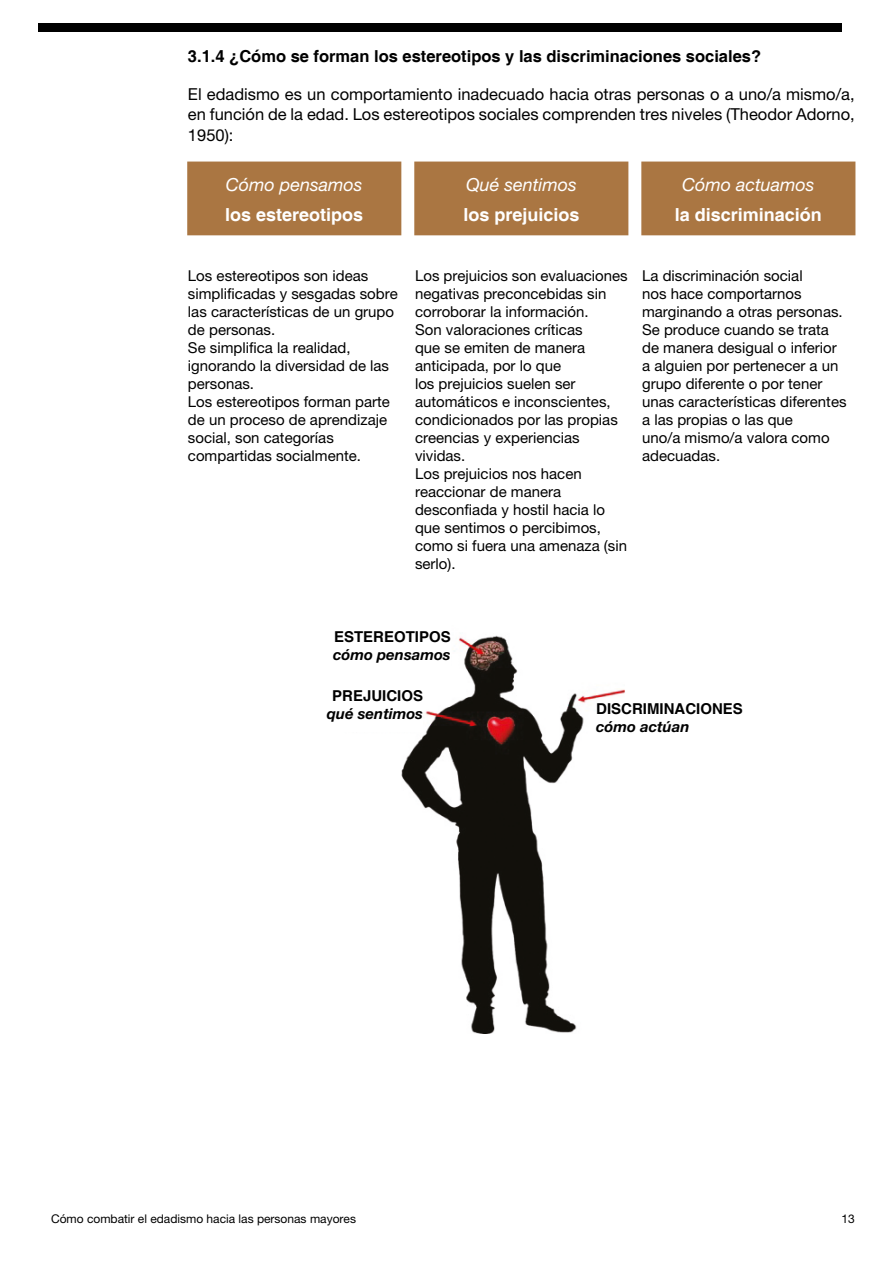
<style>
.page{position:relative;width:893px;height:1263px;background:#fff}
.page>*{position:absolute;margin:0;border:0;box-sizing:border-box;transform-origin:0 0}
.t1{font:700 18px "Helvetica";color:#fff}
.t2{font:italic 18px "Helvetica Neue";color:#fff}
.t3{font:16.5px/20.2px "Helvetica Neue";color:#000;text-align:justify}
.t4{font:700 16.5px "Helvetica";color:#000}
.t5{font:15px/18px "Helvetica Neue";color:#000}
.t6{font:700 15px "Helvetica";color:#000}
.t7{font:italic 700 15px "Helvetica Neue";color:#000}
.t8{font:12px "Helvetica Neue";color:#000}
</style>
<div class="page">
<div style="left:38px;top:23px;width:804px;height:9px;background:#000"></div>
<div style="left:188px;top:162px;width:213px;height:73px;background:#aa7642"></div>
<div style="left:415px;top:162px;width:213px;height:73px;background:#aa7642"></div>
<div style="left:642px;top:162px;width:213px;height:73px;background:#aa7642"></div>
<img style="left:401px;top:635px;width:224px;height:399px">
<div style="left:321px;top:630px;width:130px;height:41px;background:#fff"></div>
<div style="left:294px;top:690px;width:129px;height:42px;background:#fff"></div>
<div style="left:596px;top:703px;width:154px;height:42px;background:#fff"></div>
<p class="t4" style="left:188px;top:46px;width:575px">3.1.4 ¿Cómo se forman los estereotipos y las discriminaciones sociales?</p>
<p class="t3" style="left:188px;top:84px;width:668px">El edadismo es un comportamiento inadecuado hacia otras personas o a uno/a mismo/a, en función de la edad. Los estereotipos sociales comprenden tres niveles (Theodor Adorno, 1950):</p>
<p class="t2" style="left:226px;top:173px;width:138px">Cómo pensamos</p>
<p class="t1" style="left:225px;top:203px;width:140px">los estereotipos</p>
<p class="t2" style="left:466px;top:173px;width:112px">Qué sentimos</p>
<p class="t1" style="left:463px;top:203px;width:118px">los prejuicios</p>
<p class="t2" style="left:682px;top:173px;width:134px">Cómo actuamos</p>
<p class="t1" style="left:675px;top:203px;width:149px">la discriminación</p>
<p class="t5" style="left:188px;top:266px;width:211px">Los estereotipos son ideas simplificadas y sesgadas sobre las características de un grupo de personas.<br>Se simplifica la realidad, ignorando la diversidad de las personas.<br>Los estereotipos forman parte de un proceso de aprendizaje social, son categorías compartidas socialmente.</p>
<p class="t5" style="left:415px;top:266px;width:214px">Los prejuicios son evaluaciones negativas preconcebidas sin corroborar la información.<br>Son valoraciones críticas<br>que se emiten de manera anticipada, por lo que<br>los prejuicios suelen ser automáticos e inconscientes, condicionados por las propias creencias y experiencias vividas.<br>Los prejuicios nos hacen reaccionar de manera desconfiada y hostil hacia lo que sentimos o percibimos, como si fuera una amenaza (sin serlo).</p>
<p class="t5" style="left:642px;top:266px;width:206px">La discriminación social<br>nos hace comportarnos marginando a otras personas.<br>Se produce cuando se trata de manera desigual o inferior a alguien por pertenecer a un grupo diferente o por tener unas características diferentes a las propias o las que<br>uno/a mismo/a valora como adecuadas.</p>
<p class="t6" style="left:334px;top:627px;width:118px">ESTEREOTIPOS</p>
<p class="t7" style="left:333px;top:645px;width:119px">cómo pensamos</p>
<p class="t6" style="left:332px;top:687px;width:92px">PREJUICIOS</p>
<p class="t7" style="left:327px;top:704px;width:98px">qué sentimos</p>
<p class="t6" style="left:596px;top:700px;width:148px">DISCRIMINACIONES</p>
<p class="t7" style="left:596px;top:717px;width:95px">cómo actúan</p>
<p class="t8" style="left:51px;top:1211px;width:306px">Cómo combatir el edadismo hacia las personas mayores</p>
<p class="t8" style="left:841px;top:1211px;width:15px">13</p>
</div>
